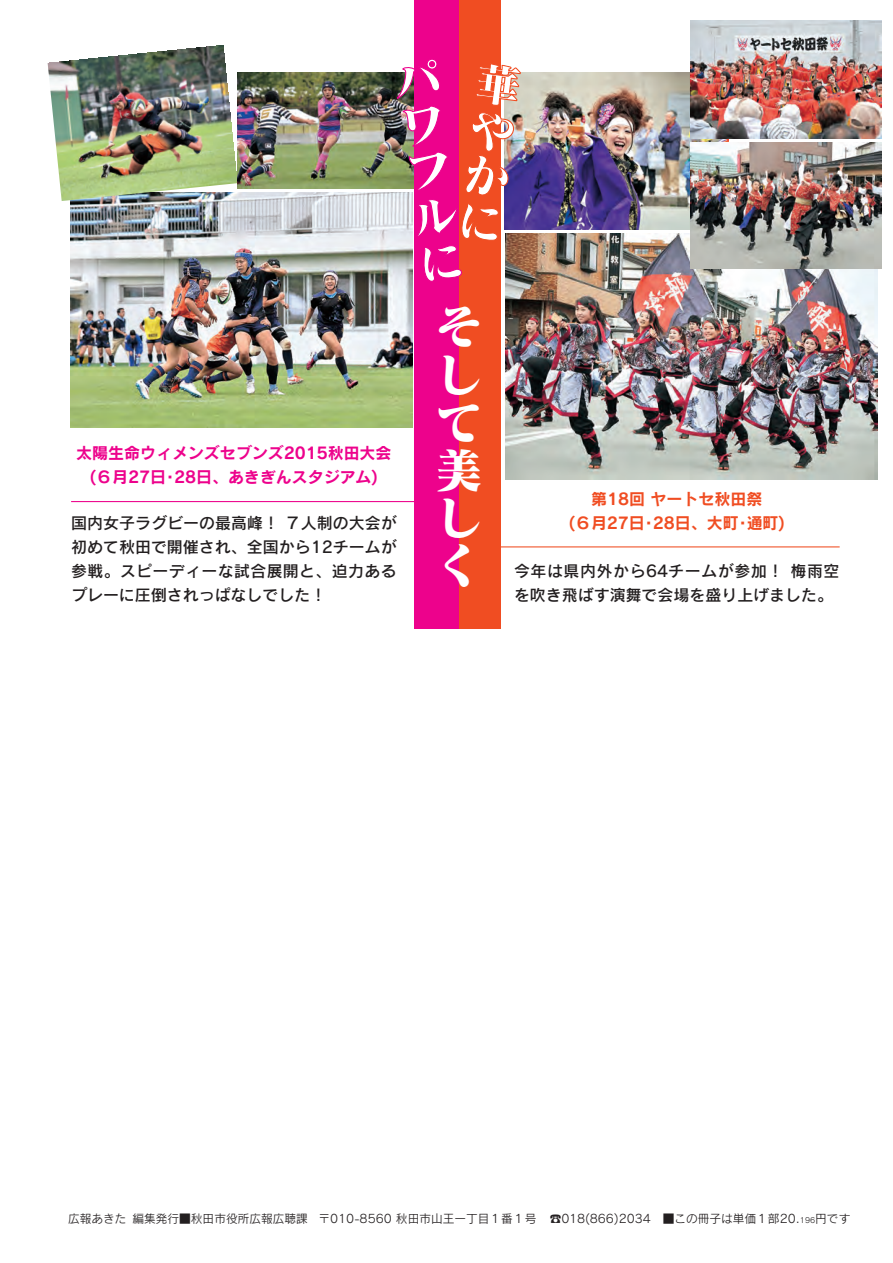
<style>
.page{position:relative;width:893px;height:1263px;background:#fff}
.page>*{position:absolute;margin:0;border:0;box-sizing:border-box;transform-origin:0 0}
.t1{font:47.85px/47.8px "Matisse CID EB";color:#fff;text-align:justify}
.t2{font:15.9px/24px "Rodin CID DB";color:#231f20}
.t3{font:15.9px/24px "Rodin CID B";color:#ed028c;text-align:center}
.t4{font:15.9px/24px "Rodin CID B";color:#f04d22;text-align:center}
.t5{font:11.7px "Rodin CID M";color:#231f20}
.s1{font-family:"Osaka"}
.s2{font-size:7.5px}
</style>
<div class="page">
<div style="left:457px;top:0;width:44px;height:629px;background:#f04d22"></div>
<div style="left:414px;top:0;width:44px;height:629px;background:#ed028c"></div>
<img style="left:520px;top:73px;width:208px;height:156px">
<img style="left:690px;top:21px;width:191px;height:118px">
<img style="left:505px;top:233px;width:372px;height:247px">
<img style="left:70px;top:192px;width:342px;height:236px">
<img style="left:47px;top:46px;width:191px;height:155px">
<img style="left:237px;top:73px;width:158px;height:116px">
<hr style="left:71px;top:501px;width:351px;height:1px;background:#ed028c">
<hr style="left:497px;top:546px;width:342px;height:1px;background:#f04d22">
<img style="left:690px;top:142px;width:191px;height:127px">
<svg style="left:395px;top:54px;width:125px;height:229px"></svg>
<p class="t3" style="left:76px;top:443px;width:317px">太陽生命ウィメンズセブンズ2015秋田大会(６月27日･28日、あきぎんスタジアム)</p>
<p class="t2" style="left:71px;top:514px;width:327px;text-align:justify">国内女子ラグビーの最高峰！ ７人制の大会が初めて秋田で開催され、全国から12チームが参戦。スピーディーな試合展開と、迫力あるプレーに圧倒されっぱなしでした！</p>
<h1 class="t1" style="left:435px;top:309px;width:49px">そして美しく</h1>
<p class="t4" style="left:568px;top:489px;width:218px">第18回 ヤートセ秋田祭<br>(６月27日･28日、大町･通町)</p>
<p class="t2" style="left:514px;top:561px;width:327px">今年は県内外から64チームが参加！ 梅雨空を吹き飛ばす演舞で会場を盛り上げました。</p>
<p class="t5" style="left:68px;top:1214px;width:783px">広報あきた　編集発行■秋田市役所広報広聴課 〒010-8560 秋田市山王一丁目１番１号 <span class="s1">☎</span>018(866)2034　■この冊子は単価１部20.<span class="s2">196</span>円です</p>
</div>
